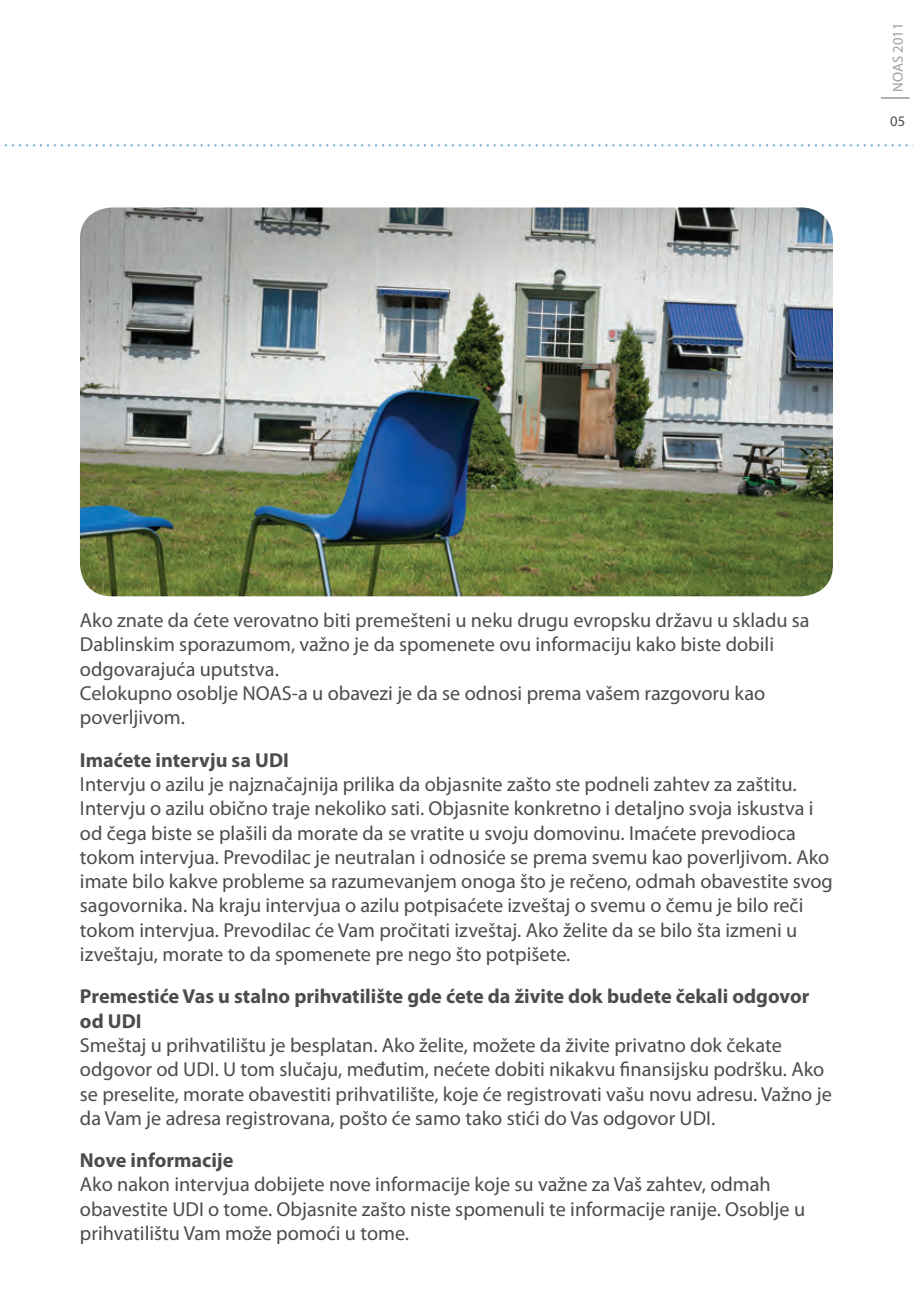
<style>
.page{position:relative;width:913px;height:1308px;background:#fff}
.page>*{position:absolute;margin:0;border:0;box-sizing:border-box;transform-origin:0 0}
.t1{font:20.25px/24.3px "Myriad Pro";color:#4b4c4d}
.t2{font:700 20.25px/24.3px "Myriad Pro";color:#4b4c4d}
.t3{font:14.62px "Myriad Pro";color:#9d9fa2}
.t4{font:14.62px "Myriad Pro";color:#4b4c4d}
</style>
<div class="page">
<hr style="left:880px;top:97px;width:29px;height:2px;background:#9d9fa2">
<svg style="left:0;top:144px;width:913px;height:2px"></svg>
<img style="left:80px;top:207px;width:753px;height:389px">
<p class="t3" style="left:888px;top:92px;width:70px;rotate:-90deg">NOAS 2011</p>
<p class="t4" style="left:890px;top:112px;width:17px">05</p>
<p class="t1" style="left:80px;top:608px;width:731px">Ako znate da ćete verovatno biti premešteni u neku drugu evropsku državu u skladu sa Dablinskim sporazumom, važno je da spomenete ovu informaciju kako biste dobili odgovarajuća uputstva.<br>Celokupno osoblje NOAS-a u obavezi je da se odnosi prema vašem razgovoru kao poverljivom.</p>
<p class="t2" style="left:80px;top:747px;width:210px">Imaćete intervju sa UDI</p>
<p class="t1" style="left:80px;top:772px;width:754px">Intervju o azilu je najznačajnija prilika da objasnite zašto ste podneli zahtev za zaštitu.<br>Intervju o azilu obično traje nekoliko sati. Objasnite konkretno i detaljno svoja iskustva i od čega biste se plašili da morate da se vratite u svoju domovinu. Imaćete prevodioca tokom intervjua. Prevodilac je neutralan i odnosiće se prema svemu kao poverljivom. Ako imate bilo kakve probleme sa razumevanjem onoga što je rečeno, odmah obavestite svog sagovornika. Na kraju intervjua o azilu potpisaćete izveštaj o svemu o čemu je bilo reči tokom intervjua. Prevodilac će Vam pročitati izveštaj. Ako želite da se bilo šta izmeni u izveštaju, morate to da spomenete pre nego što potpišete.</p>
<p class="t2" style="left:80px;top:984px;width:731px">Premestiće Vas u stalno prihvatilište gde ćete da živite dok budete čekali odgovor od UDI</p>
<p class="t1" style="left:80px;top:1033px;width:753px">Smeštaj u prihvatilištu je besplatan. Ako želite, možete da živite privatno dok čekate odgovor od UDI. U tom slučaju, međutim, nećete dobiti nikakvu finansijsku podršku. Ako se preselite, morate obavestiti prihvatilište, koje će registrovati vašu novu adresu. Važno je da Vam je adresa registrovana, pošto će samo tako stići do Vas odgovor UDI.</p>
<p class="t2" style="left:80px;top:1147px;width:155px">Nove informacije</p>
<p class="t1" style="left:80px;top:1172px;width:726px">Ako nakon intervjua dobijete nove informacije koje su važne za Vaš zahtev, odmah obavestite UDI o tome. Objasnite zašto niste spomenuli te informacije ranije. Osoblje u prihvatilištu Vam može pomoći u tome.</p>
</div>
